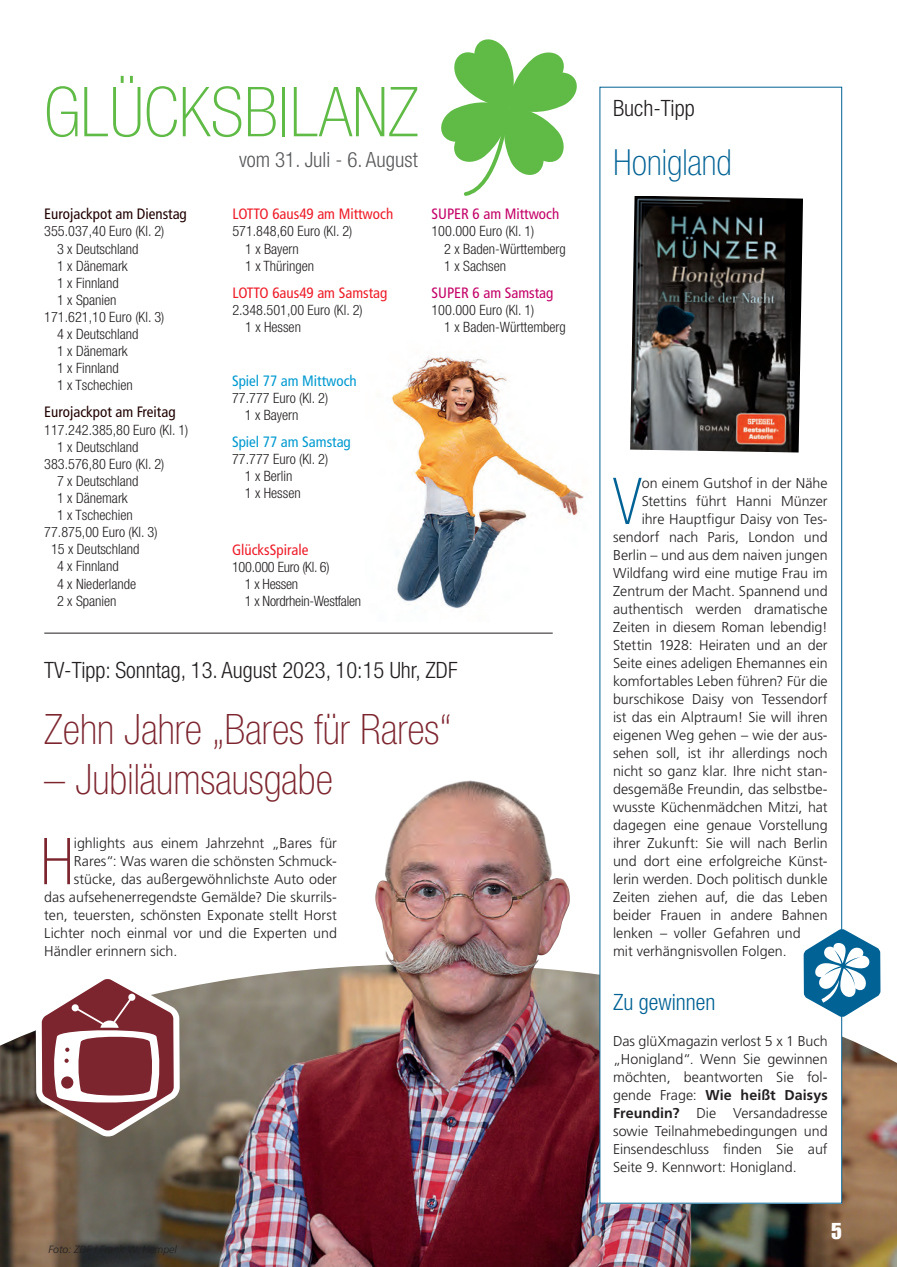
<style>
.page{position:relative;width:897px;height:1267px;background:#fff}
.page>*{position:absolute;margin:0;border:0;box-sizing:border-box;transform-origin:0 0}
.GB_Headline{font:100 condensed 69px "Helvetica Neue LT Std";color:#60bb46}
.Fließtext__Initial{font:100 condensed 64.65px "Helvetica Neue LT Std";color:#7d252f}
.Fließtext__Initial-2{font:100 condensed 64.65px "Helvetica Neue LT Std";color:#006295}
.Headline_28pt{font:100 condensed 42px "Helvetica Neue LT Std";color:#7d252f}
.Headline_24pt__Kaste{font:100 condensed 36px "Helvetica Neue LT Std";color:#006295}
.Dachzeile_Kasten{font:300 condensed 22.5px "Helvetica Neue LT Std";color:#231f20}
.Zwischenüberschrift{font:300 condensed 22.5px "Helvetica Neue LT Std";color:#006295}
.Seitenzahl_ungerade{font:22.5px "Impact LT Std";color:#fff}
.t1{font:300 condensed 21px "Helvetica Neue LT Std";color:#57585a}
.GB_Produkt{font:condensed 15px "Frutiger LT Std";color:#ee1c28}
.GB_Produkt_Samstag{font:condensed 15px "Frutiger LT Std";color:#c40167}
.GB_Produkt-2{font:condensed 15px "Frutiger LT Std";color:#200000}
.GB_Produkt_Samstag-2{font:condensed 15px "Frutiger LT Std";color:#200000}
.GB_Produkt_Samstag-3{font:condensed 15px "Frutiger LT Std";color:#ee1c28}
.GB_Produkt-3{font:condensed 15px "Frutiger LT Std";color:#009ad1}
.GB_Produkt_Samstag-4{font:condensed 15px "Frutiger LT Std";color:#009ad1}
.Fließtext__Initial-3{font:300 14.25px "Frutiger LT Std";color:#231f20}
.GB_Bundesland{font:300 condensed 14.25px "Helvetica Neue LT Std";color:#231f20}
.Fließtext{font:300 14.25px/18px "Frutiger LT Std";color:#231f20;text-align:justify}
.GB_Bundesland-2{font:300 condensed 14.25px "Helvetica Neue LT Std";letter-spacing:-.02em;color:#231f20}
.s1{font-weight:700}
</style>
<div class="page">
<img style="left:391px;top:356px;width:193px;height:253px">
<img style="left:0;top:964px;width:896px;height:302px">
<hr style="left:44px;top:632px;width:508px;height:1px;background:#231f20">
<svg style="left:33px;top:632px;width:150px;height:509px"></svg>
<svg style="left:39px;top:975px;width:138px;height:158px"></svg>
<svg style="left:441px;top:39px;width:136px;height:157px"></svg>
<img style="left:177px;top:763px;width:586px;height:503px">
<div style="left:600px;top:87px;width:241px;height:1116px;background:#fff"></div>
<img style="left:630px;top:196px;width:172px;height:256px">
<svg style="left:803px;top:928px;width:77px;height:89px"></svg>
<p class="GB_Headline" style="left:44px;top:73px;width:376px">GLÜCKSBILANZ</p>
<p class="t1" style="left:239px;top:148px;width:180px">vom 31. Juli - 6. August</p>
<p class="GB_Produkt-2" style="left:44px;top:205px;width:144px">Eurojackpot am Dienstag</p>
<p class="GB_Bundesland" style="left:44px;top:223px;width:122px">355.037,40 Euro (Kl. 2)</p>
<p class="GB_Bundesland" style="left:57px;top:240px;width:83px">3 x Deutschland</p>
<p class="GB_Bundesland" style="left:57px;top:257px;width:72px">1 x Dänemark</p>
<p class="GB_Bundesland" style="left:57px;top:274px;width:63px">1 x Finnland</p>
<p class="GB_Bundesland" style="left:57px;top:291px;width:61px">1 x Spanien</p>
<p class="GB_Bundesland" style="left:44px;top:309px;width:122px">171.621,10 Euro (Kl. 3)</p>
<p class="GB_Bundesland" style="left:57px;top:326px;width:83px">4 x Deutschland</p>
<p class="GB_Bundesland" style="left:57px;top:343px;width:72px">1 x Dänemark</p>
<p class="GB_Bundesland" style="left:57px;top:360px;width:63px">1 x Finnland</p>
<p class="GB_Bundesland" style="left:57px;top:377px;width:77px">1 x Tschechien</p>
<p class="GB_Produkt_Samstag-2" style="left:44px;top:403px;width:133px">Eurojackpot am Freitag</p>
<p class="GB_Bundesland" style="left:44px;top:421px;width:145px">117.242.385,80 Euro (Kl. 1)</p>
<p class="GB_Bundesland" style="left:57px;top:438px;width:83px">1 x Deutschland</p>
<p class="GB_Bundesland" style="left:44px;top:455px;width:122px">383.576,80 Euro (Kl. 2)</p>
<p class="GB_Bundesland" style="left:57px;top:472px;width:83px">7 x Deutschland</p>
<p class="GB_Bundesland" style="left:57px;top:489px;width:72px">1 x Dänemark</p>
<p class="GB_Bundesland" style="left:57px;top:507px;width:77px">1 x Tschechien</p>
<p class="GB_Bundesland" style="left:44px;top:524px;width:115px">77.875,00 Euro (Kl. 3)</p>
<p class="GB_Bundesland" style="left:51px;top:541px;width:90px">15 x Deutschland</p>
<p class="GB_Bundesland" style="left:57px;top:558px;width:63px">4 x Finnland</p>
<p class="GB_Bundesland" style="left:57px;top:575px;width:81px">4 x Niederlande</p>
<p class="GB_Bundesland" style="left:57px;top:592px;width:61px">2 x Spanien</p>
<p class="GB_Produkt" style="left:232px;top:205px;width:162px">LOTTO 6aus49 am Mittwoch</p>
<p class="GB_Bundesland" style="left:232px;top:223px;width:122px">571.848,60 Euro (Kl. 2)</p>
<p class="GB_Bundesland" style="left:245px;top:240px;width:55px">1 x Bayern</p>
<p class="GB_Bundesland" style="left:245px;top:257px;width:71px">1 x Thüringen</p>
<p class="GB_Produkt_Samstag-3" style="left:232px;top:284px;width:156px">LOTTO 6aus49 am Samstag</p>
<p class="GB_Bundesland" style="left:232px;top:301px;width:132px">2.348.501,00 Euro (Kl. 2)</p>
<p class="GB_Bundesland" style="left:245px;top:318px;width:57px">1 x Hessen</p>
<p class="GB_Produkt-3" style="left:232px;top:372px;width:126px">Spiel 77 am Mittwoch</p>
<p class="GB_Bundesland" style="left:232px;top:389px;width:98px">77.777 Euro (Kl. 2)</p>
<p class="GB_Bundesland" style="left:245px;top:406px;width:55px">1 x Bayern</p>
<p class="GB_Produkt_Samstag-4" style="left:232px;top:433px;width:120px">Spiel 77 am Samstag</p>
<p class="GB_Bundesland" style="left:232px;top:451px;width:98px">77.777 Euro (Kl. 2)</p>
<p class="GB_Bundesland" style="left:245px;top:468px;width:49px">1 x Berlin</p>
<p class="GB_Bundesland" style="left:245px;top:485px;width:57px">1 x Hessen</p>
<p class="GB_Produkt" style="left:232px;top:541px;width:78px">GlücksSpirale</p>
<p class="GB_Bundesland-2" style="left:232px;top:559px;width:99px">100.000 Euro (Kl. 6)</p>
<p class="GB_Bundesland" style="left:245px;top:576px;width:55px">1 x Hessen</p>
<p class="GB_Bundesland-2" style="left:245px;top:593px;width:118px">1 x Nordrhein-Westfalen</p>
<p class="GB_Produkt_Samstag" style="left:431px;top:205px;width:129px">SUPER 6 am Mittwoch</p>
<p class="GB_Bundesland" style="left:431px;top:223px;width:104px">100.000 Euro (Kl. 1)</p>
<p class="GB_Bundesland" style="left:444px;top:240px;width:123px">2 x Baden-Württemberg</p>
<p class="GB_Bundesland" style="left:444px;top:257px;width:63px">1 x Sachsen</p>
<p class="GB_Produkt_Samstag" style="left:431px;top:284px;width:123px">SUPER 6 am Samstag</p>
<p class="GB_Bundesland" style="left:431px;top:301px;width:104px">100.000 Euro (Kl. 1)</p>
<p class="GB_Bundesland" style="left:444px;top:318px;width:123px">1 x Baden-Württemberg</p>
<p class="Dachzeile_Kasten" style="left:44px;top:656px;width:415px">TV-Tipp: Sonntag, 13. August 2023, 10:15 Uhr, ZDF</p>
<p class="Headline_28pt" style="left:44px;top:705px;width:409px">Zehn Jahre „Bares für Rares“</p>
<p class="Headline_28pt" style="left:44px;top:756px;width:290px">– Jubiläumsausgabe</p>
<p class="Fließtext__Initial" style="left:40px;top:825px;width:35px">H</p>
<p class="Fließtext__Initial-3" style="left:74px;top:835px;width:264px">ighlights aus einem Jahrzehnt „Bares für</p>
<p class="Fließtext__Initial-3" style="left:74px;top:853px;width:264px">Rares“: Was waren die schönsten Schmuck-</p>
<p class="Fließtext__Initial-3" style="left:74px;top:871px;width:264px">stücke, das außergewöhnlichste Auto oder</p>
<p class="Fließtext__Initial-3" style="left:44px;top:889px;width:294px">das aufsehenerregendste Gemälde? Die skurrils-</p>
<p class="Fließtext__Initial-3" style="left:44px;top:907px;width:294px">ten, teuersten, schönsten Exponate stellt Horst</p>
<p class="Fließtext__Initial-3" style="left:44px;top:925px;width:294px">Lichter noch einmal vor und die Experten und</p>
<p class="Fließtext__Initial-3" style="left:44px;top:943px;width:134px">Händler erinnern sich.</p>
<p class="Dachzeile_Kasten" style="left:613px;top:95px;width:83px">Buch-Tipp</p>
<p class="Headline_24pt__Kaste" style="left:613px;top:142px;width:120px">Honigland</p>
<p class="Fließtext__Initial-2" style="left:613px;top:465px;width:30px">V</p>
<p class="Fließtext__Initial-3" style="left:641px;top:475px;width:187px">on einem Gutshof in der Nähe</p>
<p class="Fließtext__Initial-3" style="left:641px;top:493px;width:187px">Stettins führt Hanni Münzer</p>
<p class="Fließtext__Initial-3" style="left:641px;top:511px;width:187px">ihre Hauptfigur Daisy von Tes-</p>
<p class="Fließtext__Initial-3" style="left:613px;top:529px;width:216px">sendorf nach Paris, London und</p>
<p class="Fließtext__Initial-3" style="left:613px;top:547px;width:216px">Berlin – und aus dem naiven jungen</p>
<p class="Fließtext__Initial-3" style="left:613px;top:565px;width:216px">Wildfang wird eine mutige Frau im</p>
<p class="Fließtext__Initial-3" style="left:613px;top:583px;width:216px">Zentrum der Macht. Spannend und</p>
<p class="Fließtext__Initial-3" style="left:613px;top:601px;width:216px">authentisch werden dramatische</p>
<p class="Fließtext__Initial-3" style="left:613px;top:619px;width:216px">Zeiten in diesem Roman lebendig!</p>
<p class="Fließtext__Initial-3" style="left:613px;top:637px;width:216px">Stettin 1928: Heiraten und an der</p>
<p class="Fließtext__Initial-3" style="left:613px;top:655px;width:216px">Seite eines adeligen Ehemannes ein</p>
<p class="Fließtext__Initial-3" style="left:613px;top:673px;width:216px">komfortables Leben führen? Für die</p>
<p class="Fließtext__Initial-3" style="left:613px;top:691px;width:216px">burschikose Daisy von Tessendorf</p>
<p class="Fließtext__Initial-3" style="left:613px;top:709px;width:216px">ist das ein Alptraum! Sie will ihren</p>
<p class="Fließtext__Initial-3" style="left:613px;top:727px;width:216px">eigenen Weg gehen – wie der aus-</p>
<p class="Fließtext__Initial-3" style="left:613px;top:745px;width:216px">sehen soll, ist ihr allerdings noch</p>
<p class="Fließtext__Initial-3" style="left:613px;top:763px;width:216px">nicht so ganz klar. Ihre nicht stan-</p>
<p class="Fließtext__Initial-3" style="left:613px;top:781px;width:216px">desgemäße Freundin, das selbstbe-</p>
<p class="Fließtext__Initial-3" style="left:613px;top:799px;width:216px">wusste Küchenmädchen Mitzi, hat</p>
<p class="Fließtext__Initial-3" style="left:613px;top:817px;width:216px">dagegen eine genaue Vorstellung</p>
<p class="Fließtext__Initial-3" style="left:613px;top:835px;width:216px">ihrer Zukunft: Sie will nach Berlin</p>
<p class="Fließtext__Initial-3" style="left:613px;top:853px;width:216px">und dort eine erfolgreiche Künst-</p>
<p class="Fließtext__Initial-3" style="left:613px;top:871px;width:216px">lerin werden. Doch politisch dunkle</p>
<p class="Fließtext__Initial-3" style="left:613px;top:889px;width:216px">Zeiten ziehen auf, die das Leben</p>
<p class="Fließtext__Initial-3" style="left:613px;top:907px;width:216px">beider Frauen in andere Bahnen</p>
<p class="Fließtext__Initial-3" style="left:613px;top:925px;width:189px">lenken – voller Gefahren und</p>
<p class="Fließtext__Initial-3" style="left:613px;top:943px;width:175px">mit verhängnisvollen Folgen.</p>
<p class="Zwischenüberschrift" style="left:613px;top:989px;width:104px">Zu gewinnen</p>
<p class="Fließtext" style="left:613px;top:1032px;width:216px">Das glüXmagazin verlost 5 x 1 Buch „Honigland“. Wenn Sie gewinnen möchten, beantworten Sie fol&shy;gende Frage: <span class="s1">Wie heißt Daisys Freundin?</span> Die Versandadresse sowie Teilnahmebedingungen und Einsendeschluss finden Sie auf Seite 9. Kennwort: Honigland.</p>
<p class="Seitenzahl_ungerade" style="left:831px;top:1218px;width:12px">5</p>
</div>
